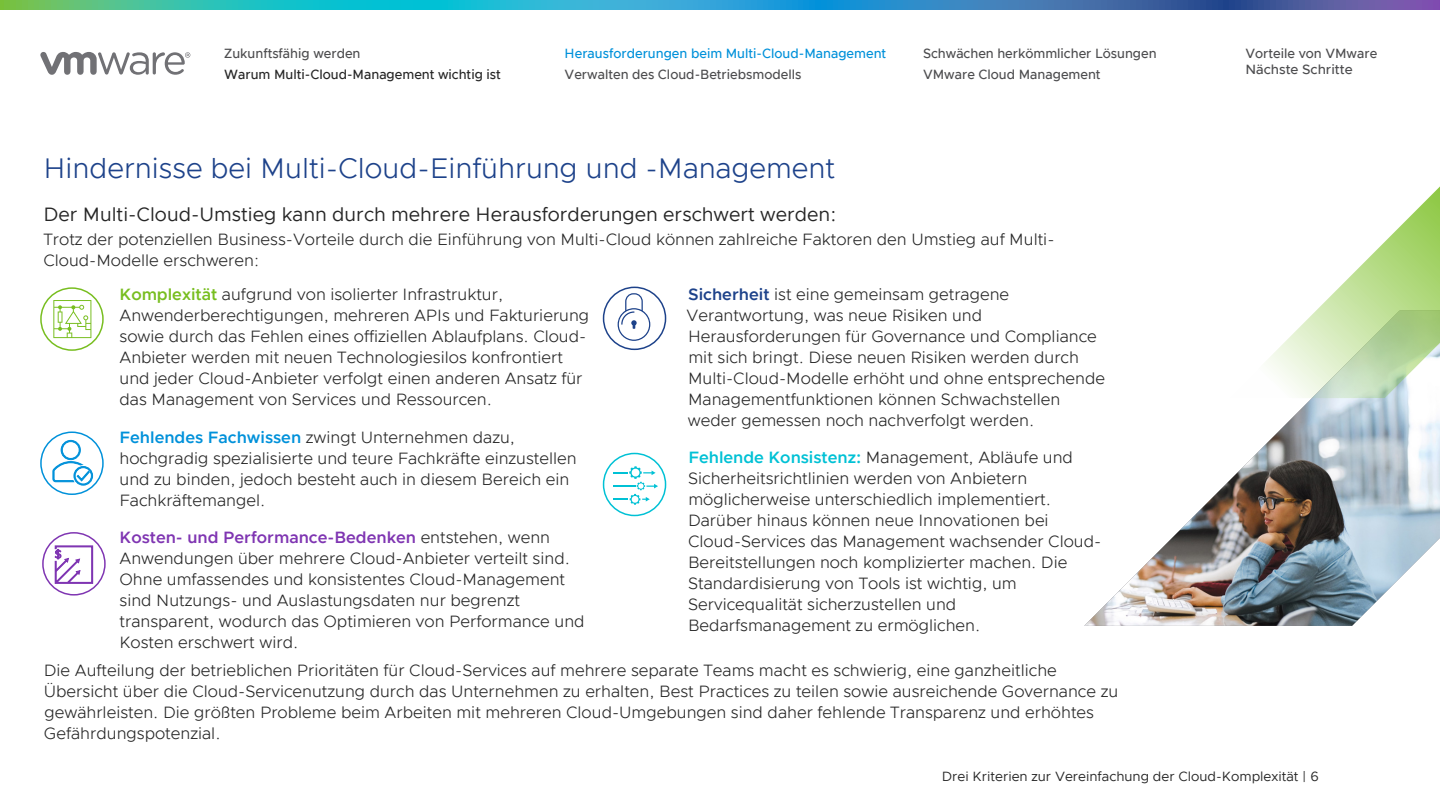
<style>
.page{position:relative;width:1440px;height:810px;background:#fff}
.page>*{position:absolute;margin:0;border:0;box-sizing:border-box;transform-origin:0 0}
.t1{font:300 28.5px "Metropolis";color:#1d428a}
.t2{font:19.5px "Metropolis";color:#262626}
.t3{font:300 16.5px/21px "Metropolis";color:#262626}
.t4{font:500 13.5px/21px "Metropolis";color:#4d4d4f;scale:.96 1}
.t5{font:13.5px "Metropolis";color:#262626}
.t6{font:500 13.5px "Metropolis";color:#0091da;scale:.96 1}
.t7{font:500 13.5px "Metropolis";color:#262626;scale:.96 1}
.s1{font-weight:600;color:#78be20}
.s2{font-weight:600;color:#0091da}
.s3{font-weight:600;color:#7f35b2}
.s4{font-weight:600;color:#1d428a}
.s5{font-weight:600;color:#00c1d5}
</style>
<div class="page">
<img style="left:1084px;top:398px;width:356px;height:228px">
<svg style="left:1266px;top:186px;width:174px;height:212px"></svg>
<div style="left:40px;top:287px;width:64px;height:64px;border:2px solid #78be20;border-radius:50%"></div>
<svg style="left:53px;top:300px;width:38px;height:38px"></svg>
<div style="left:40px;top:431px;width:64px;height:64px;border:2px solid #0091da;border-radius:50%"></div>
<svg style="left:53px;top:440px;width:40px;height:45px"></svg>
<div style="left:603px;top:287px;width:63px;height:63px;border:2px solid #1d428a;border-radius:50%"></div>
<svg style="left:618px;top:293px;width:32px;height:48px"></svg>
<div style="left:42px;top:532px;width:64px;height:64px;border:2px solid #7f35b2;border-radius:50%"></div>
<svg style="left:55px;top:546px;width:38px;height:38px"></svg>
<div style="left:603px;top:453px;width:63px;height:63px;border:2px solid #00c1d5;border-radius:50%"></div>
<svg style="left:613px;top:466px;width:45px;height:39px"></svg>
<svg style="left:40px;top:52px;width:150px;height:23px"></svg>
<svg style="left:0;top:0;width:1440px;height:9px;background:#3697b7"></svg>
<p class="t4" style="left:224px;top:43px;width:143px">Zukunftsfähig werden</p>
<p class="t7" style="left:224px;top:66px;width:290px">Warum Multi-Cloud-Management wichtig ist</p>
<p class="t6" style="left:565px;top:45px;width:337px">Herausforderungen beim Multi-Cloud-Management</p>
<p class="t4" style="left:565px;top:64px;width:248px">Verwalten des Cloud-Betriebsmodells</p>
<p class="t4" style="left:923px;top:43px;width:245px">Schwächen herkömmlicher Lösungen<br>VMware Cloud Management</p>
<p class="t4" style="left:1245px;top:45px;width:139px;line-height:16.5px">Vorteile von VMware<br>Nächste Schritte</p>
<h1 class="t1" style="left:43px;top:150px;width:793px">Hindernisse bei Multi-Cloud-Einführung und -Management</h1>
<p class="t2" style="left:43px;top:202px;width:794px">Der Multi-Cloud-Umstieg kann durch mehrere Herausforderungen erschwert werden:</p>
<p class="t3" style="left:43px;top:229px;width:1013px">Trotz der potenziellen Business-Vorteile durch die Einführung von Multi-Cloud können zahlreiche Faktoren den Umstieg auf Multi-<br>Cloud-Modelle erschweren:</p>
<p class="t3" style="left:120px;top:284px;width:471px"><span class="s1">Komplexität</span> aufgrund von isolierter Infrastruktur, Anwenderberechtigungen, mehreren APIs und Fakturierung sowie durch das Fehlen eines offiziellen Ablaufplans. Cloud-Anbieter werden mit neuen Technologiesilos konfrontiert und jeder Cloud-Anbieter verfolgt einen anderen Ansatz für das Management von Services und Ressourcen.</p>
<p class="t3" style="left:120px;top:426px;width:459px"><span class="s2">Fehlendes Fachwissen</span> zwingt Unternehmen dazu, hochgradig spezialisierte und teure Fachkräfte einzustellen und zu binden, jedoch besteht auch in diesem Bereich ein Fachkräftemangel.</p>
<p class="t3" style="left:120px;top:527px;width:467px"><span class="s3">Kosten- und Performance-Bedenken</span> entstehen, wenn Anwendungen über mehrere Cloud-Anbieter verteilt sind.<br>Ohne umfassendes und konsistentes Cloud-Management sind Nutzungs- und Auslastungsdaten nur begrenzt transparent, wodurch das Optimieren von Performance und Kosten erschwert wird.</p>
<p class="t3" style="left:687px;top:284px;width:420px"><span class="s4">Sicherheit</span> ist eine gemeinsam getragene Verantwortung, was neue Risiken und Herausforderungen für Governance und Compliance mit sich bringt. Diese neuen Risiken werden durch Multi-Cloud-Modelle erhöht und ohne entsprechende Managementfunktionen können Schwachstellen weder gemessen noch nachverfolgt werden.</p>
<p class="t3" style="left:688px;top:447px;width:415px"><span class="s5">Fehlende Konsistenz:</span> Management, Abläufe und Sicherheitsrichtlinien werden von Anbietern möglicherweise unterschiedlich implementiert.<br>Darüber hinaus können neue Innovationen bei Cloud-Services das Management wachsender Cloud-Bereitstellungen noch komplizierter machen. Die Standardisierung von Tools ist wichtig, um Servicequalität sicherzustellen und Bedarfsmanagement zu ermöglichen.</p>
<p class="t3" style="left:44px;top:660px;width:1076px">Die Aufteilung der betrieblichen Prioritäten für Cloud-Services auf mehrere separate Teams macht es schwierig, eine ganzheitliche Übersicht über die Cloud-Servicenutzung durch das Unternehmen zu erhalten, Best Practices zu teilen sowie ausreichende Governance zu gewährleisten. Die größten Probleme beim Arbeiten mit mehreren Cloud-Umgebungen sind daher fehlende Transparenz und erhöhtes Gefährdungspotenzial.</p>
<p class="t5" style="left:942px;top:768px;width:378px">Drei Kriterien zur Vereinfachung der Cloud-Komplexität | 6</p>
</div>
